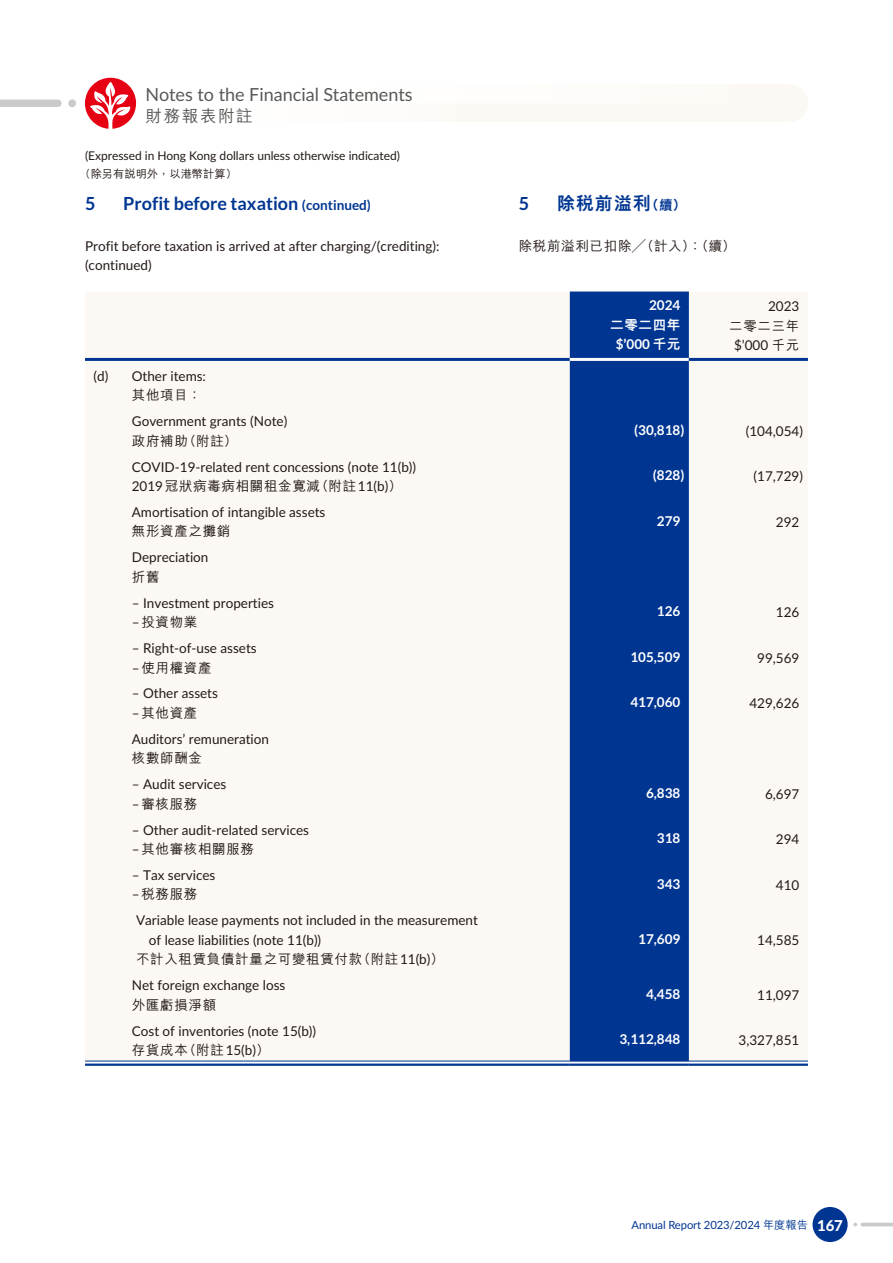
<style>
.page{position:relative;width:893px;height:1263px;background:#fff}
.page>*{position:absolute;margin:0;border:0;box-sizing:border-box;transform-origin:0 0}
.t1{font:700 18px "Lato";color:#003692}
.t2{font:18px "Lato";color:#595857}
.t3{font:800 18px "M Hei HK";letter-spacing:.05em;color:#003692}
.t4{font:500 16.5px "M Hei HK";letter-spacing:.1em;color:#595857}
.t5{font:13.5px/19.5px "Lato";color:#231916}
.t6{font:500 13.5px "M Hei HK";letter-spacing:.05em;color:#231916}
.t7{font:700 13.5px "Lato";color:#fff}
.t8{font:800 13.5px "M Hei HK";letter-spacing:.05em;color:#fff}
.t9{font:12px "Lato";color:#231916}
.t10{font:11.25px "Lato";letter-spacing:-.01em;color:#003692}
.t11{font:500 11.25px "M Hei HK";color:#231916}
.s1{font-size:13.5px}
.s2{font-family:"Lato";font-weight:400}
.s3{font-weight:800}
.s4{font-family:"M Hei HK";font-weight:800}
.s5{font-family:"M Hei HK";font-weight:500}
.s6{font-weight:800;font-size:15px;color:#fff}
</style>
<div class="page">
<div style="left:812px;top:1207px;width:36px;height:35px;background:#003692;border-radius:50%"></div>
<svg style="left:853px;top:1222px;width:40px;height:4px"></svg>
<svg style="left:85px;top:78px;width:52px;height:51px"></svg>
<svg style="left:0;top:100px;width:62px;height:7px"></svg>
<div style="left:68px;top:99px;width:8px;height:8px;background:#c9cacb;border-radius:50%"></div>
<div style="left:570px;top:291px;width:119px;height:770px;background:#003692"></div>
<hr style="left:85px;top:358px;width:485px;height:3px;background:#003692">
<hr style="left:570px;top:358px;width:119px;height:3px;background:#fff">
<hr style="left:689px;top:358px;width:119px;height:3px;background:#003692">
<hr style="left:85px;top:1061px;width:485px;height:1px;background:#003692">
<hr style="left:85px;top:1063px;width:485px;height:3px;background:#003692">
<hr style="left:570px;top:1061px;width:119px;height:1px;background:#003692">
<hr style="left:570px;top:1063px;width:119px;height:3px;background:#003692">
<hr style="left:689px;top:1061px;width:119px;height:1px;background:#003692">
<hr style="left:689px;top:1063px;width:119px;height:3px;background:#003692">
<h1 class="t2" style="left:146px;top:81px;width:269px">Notes to the Financial Statements</h1>
<p class="t4" style="left:146px;top:103px;width:109px">財務報表附註</p>
<p class="t9" style="left:85px;top:147px;width:317px">(Expressed in Hong Kong dollars unless otherwise indicated)</p>
<p class="t11" style="left:85px;top:166px;width:153px">(除另有說明外，以港幣計算）</p>
<h1 class="t1" style="left:85px;top:193px;width:12px">5</h1>
<h1 class="t1" style="left:123px;top:193px;width:249px">Profit before taxation <span class="s1">(continued)</span></h1>
<p class="t5" style="left:85px;top:236px;width:356px">Profit before taxation is arrived at after charging/(crediting): (continued)</p>
<p class="t5" style="left:94px;top:366px;width:114px">(d) Other items:</p>
<p class="t6" style="left:132px;top:386px;width:71px">其他項目：</p>
<p class="t5" style="left:132px;top:411px;width:157px">Government grants (Note)</p>
<p class="t6" style="left:132px;top:431px;width:107px">政府補助（附註）</p>
<p class="t5" style="left:132px;top:456px;width:286px">COVID-19-related rent concessions (note 11(b))</p>
<p class="t6" style="left:132px;top:476px;width:271px"><span class="s2">2019</span>冠狀病毒病相關租金寛減（附註<span class="s2">11(b)</span>）</p>
<p class="t5" style="left:132px;top:502px;width:195px">Amortisation of intangible assets</p>
<p class="t6" style="left:132px;top:522px;width:100px">無形資產之攤銷</p>
<p class="t5" style="left:132px;top:547px;width:78px">Depreciation</p>
<p class="t6" style="left:132px;top:567px;width:29px">折舊</p>
<p class="t5" style="left:132px;top:592px;width:144px">– Investment properties</p>
<p class="t6" style="left:132px;top:612px;width:67px"><span class="s2">–</span>投資物業</p>
<p class="t5" style="left:132px;top:638px;width:126px">– Right-of-use assets</p>
<p class="t6" style="left:132px;top:658px;width:81px"><span class="s2">–</span>使用權資產</p>
<p class="t5" style="left:132px;top:683px;width:88px">– Other assets</p>
<p class="t6" style="left:132px;top:703px;width:67px"><span class="s2">–</span>其他資產</p>
<p class="t5" style="left:132px;top:729px;width:139px">Auditors’ remuneration</p>
<p class="t6" style="left:132px;top:748px;width:72px">核數師酬金</p>
<p class="t5" style="left:132px;top:774px;width:96px">– Audit services</p>
<p class="t6" style="left:132px;top:794px;width:67px"><span class="s2">–</span>審核服務</p>
<p class="t5" style="left:132px;top:819px;width:179px">– Other audit-related services</p>
<p class="t6" style="left:132px;top:839px;width:124px"><span class="s2">–</span>其他審核相關服務</p>
<p class="t5" style="left:132px;top:865px;width:85px">– Tax services</p>
<p class="t6" style="left:132px;top:885px;width:67px"><span class="s2">–</span>稅務服務</p>
<p class="t5" style="left:149px;top:910px;width:331px;text-indent:-13px">Variable lease payments not included in the measurement of lease liabilities (note 11(b))</p>
<p class="t6" style="left:136px;top:949px;width:309px">不計入租賃負債計量之可變租賃付款（附註<span class="s2">11(b)</span>）</p>
<p class="t5" style="left:132px;top:975px;width:155px">Net foreign exchange loss</p>
<p class="t6" style="left:132px;top:995px;width:86px">外匯虧損淨額</p>
<p class="t5" style="left:132px;top:1020px;width:186px">Cost of inventories (note 15(b))</p>
<p class="t6" style="left:132px;top:1040px;width:139px">存貨成本（附註<span class="s2">15(b)</span>）</p>
<h1 class="t1" style="left:519px;top:193px;width:12px">5</h1>
<h1 class="t3" style="left:557px;top:194px;width:131px">除稅前溢利<span class="s1">（續）</span></h1>
<p class="t6" style="left:519px;top:236px;width:219px">除稅前溢利已扣除╱（計入）：（續）</p>
<p class="t7" style="left:649px;top:298px;width:33px">2024</p>
<p class="t8" style="left:610px;top:318px;width:72px">二零二四年</p>
<p class="t7" style="left:616px;top:337px;width:66px">$<span class="s3">’</span>000 <span class="s4">千元</span></p>
<p class="t5" style="left:768px;top:296px;width:33px">2023</p>
<p class="t6" style="left:729px;top:316px;width:72px">二零二三年</p>
<p class="t5" style="left:734px;top:335px;width:67px">$’000 <span class="s5">千元</span></p>
<p class="t7" style="left:634px;top:422px;width:52px">(30,818)</p>
<p class="t5" style="left:746px;top:421px;width:59px">(104,054)</p>
<p class="t7" style="left:653px;top:468px;width:33px">(828)</p>
<p class="t5" style="left:754px;top:466px;width:51px">(17,729)</p>
<p class="t7" style="left:657px;top:513px;width:25px">279</p>
<p class="t5" style="left:776px;top:511px;width:25px">292</p>
<p class="t7" style="left:657px;top:604px;width:25px">126</p>
<p class="t5" style="left:776px;top:602px;width:25px">126</p>
<p class="t7" style="left:630px;top:649px;width:52px">105,509</p>
<p class="t5" style="left:757px;top:648px;width:44px">99,569</p>
<p class="t7" style="left:630px;top:694px;width:52px">417,060</p>
<p class="t5" style="left:749px;top:693px;width:52px">429,626</p>
<p class="t7" style="left:646px;top:785px;width:36px">6,838</p>
<p class="t5" style="left:765px;top:784px;width:36px">6,697</p>
<p class="t7" style="left:657px;top:831px;width:25px">318</p>
<p class="t5" style="left:776px;top:829px;width:25px">294</p>
<p class="t7" style="left:657px;top:876px;width:25px">343</p>
<p class="t5" style="left:776px;top:874px;width:25px">410</p>
<p class="t7" style="left:638px;top:931px;width:44px">17,609</p>
<p class="t5" style="left:757px;top:930px;width:44px">14,585</p>
<p class="t7" style="left:646px;top:986px;width:36px">4,458</p>
<p class="t5" style="left:757px;top:985px;width:44px">11,097</p>
<p class="t7" style="left:619px;top:1032px;width:62px">3,112,848</p>
<p class="t5" style="left:738px;top:1030px;width:62px">3,327,851</p>
<p class="t10" style="left:632px;top:1217px;width:213px">Annual Report 2023/2024 <span class="s5">年度報告</span> <span class="s6">167</span></p>
</div>
